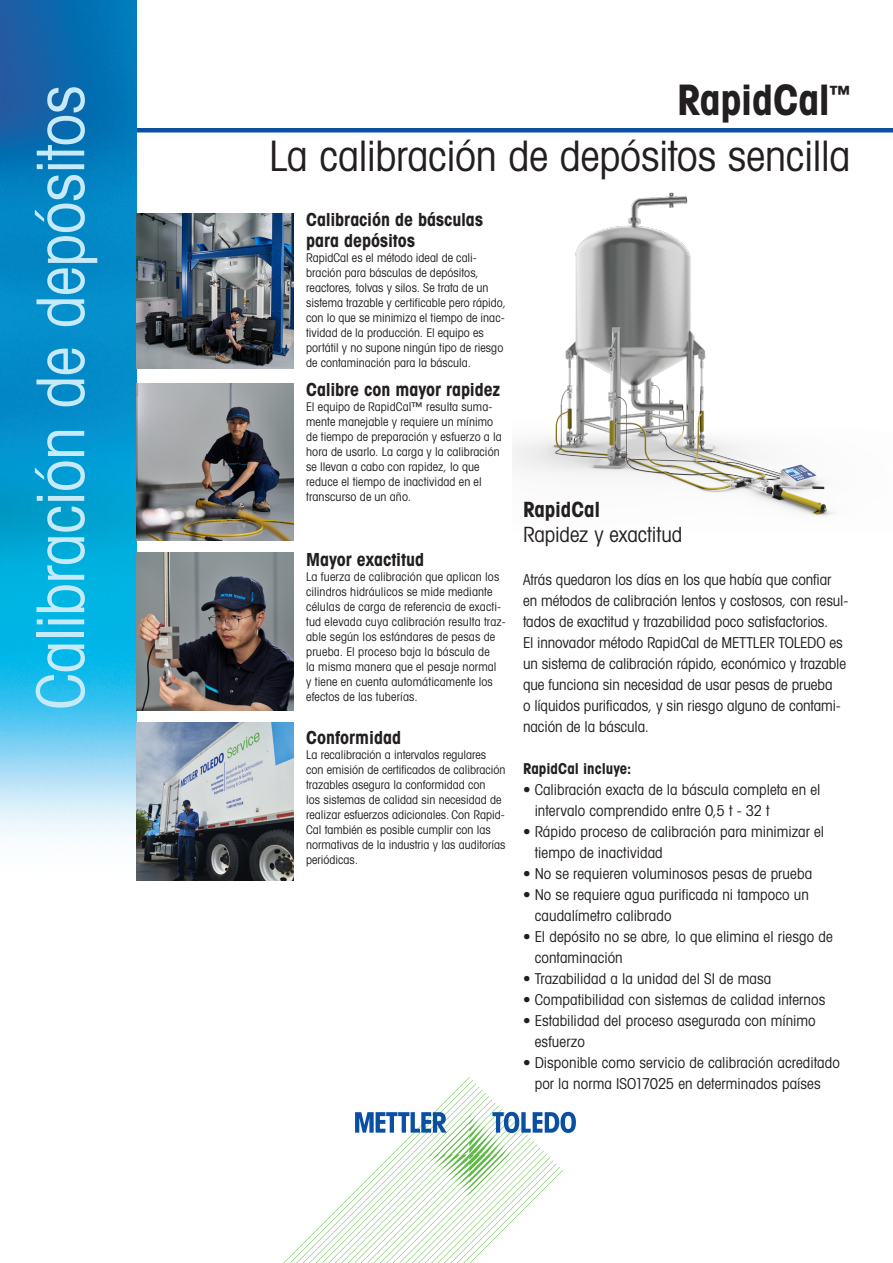
<style>
.page{position:relative;width:893px;height:1263px;background:#fff}
.page>*{position:absolute;margin:0;border:0;box-sizing:border-box;transform-origin:0 0}
.Vertical_Bar_Text_44_44pt{font:66px "Avant Gardefor MT Bk";letter-spacing:-.01em;color:#c6eafa}
.Headline_Cover_bold_28_35pt{font:42px "Avant Gardefor MT Bk";letter-spacing:-.01em;color:#231f20}
.Headline_Cover_bold_28_35pt-2{font:42px "Avant Gardefor MT Bd";letter-spacing:-.01em;color:#231f20}
.Running_Text_book_Tab_3mm_10_14pt{font:21px "Avant Gardefor MT Bk";letter-spacing:-.005em;color:#231f20}
.Running_Text_book_Tab_3mm_10_14pt-2{font:21px "Avant Gardefor MT Bd";letter-spacing:-.005em;color:#231f20}
.Feature_DS_Title_bold_10_10pt{font:18px/21px "Avant Gardefor MT Bd";letter-spacing:-.005em;color:#231f20}
.Running_Text_book_Tab_3mm_10_14pt-3{font:15px/21px "Avant Gardefor MT Bk";color:#231f20}
.Running_Text_book_Tab_3mm_10_14pt-4{font:15px "Avant Gardefor MT Bd";color:#231f20}
.Captions_book_8_10pt{font:12px/15px "Avant Gardefor MT Bk";letter-spacing:.005em;color:#231f20}
</style>
<div class="page">
<hr style="left:111px;top:128px;width:782px;height:4px;background:#0a4fa2">
<img style="left:0;top:0;width:136px;height:838px">
<svg style="left:283px;top:1077px;width:293px;height:186px"></svg>
<img style="left:136px;top:723px;width:157px;height:157px">
<img style="left:136px;top:213px;width:157px;height:155px">
<img style="left:136px;top:384px;width:157px;height:156px">
<img style="left:136px;top:553px;width:157px;height:157px">
<img style="left:512px;top:192px;width:321px;height:324px">
<p class="Vertical_Bar_Text_44_44pt" style="left:20px;top:710px;width:626px;rotate:-90deg">Calibración de depósitos</p>
<p class="Headline_Cover_bold_28_35pt-2" style="left:677px;top:73px;width:175px">RapidCal<sup>™</sup></p>
<p class="Headline_Cover_bold_28_35pt" style="left:269px;top:130px;width:583px">La calibración de depósitos sencilla</p>
<p class="Feature_DS_Title_bold_10_10pt" style="left:306px;top:208px;width:178px">Calibración de básculas para depósitos</p>
<p class="Captions_book_8_10pt" style="left:306px;top:250px;width:201px">RapidCal es el método ideal de cali&shy;bración para básculas de depósitos, reactores, tolvas y silos. Se trata de un sistema trazable y certificable pero rápido, con lo que se minimiza el tiempo de inac&shy;tividad de la producción. El equipo es portátil y no supone ningún tipo de riesgo de contaminación para la báscula.</p>
<p class="Feature_DS_Title_bold_10_10pt" style="left:306px;top:378px;width:196px">Calibre con mayor rapidez</p>
<p class="Captions_book_8_10pt" style="left:306px;top:399px;width:197px">El equipo de RapidCal™ resulta suma&shy;mente manejable y requiere un mínimo de tiempo de preparación y esfuerzo a la hora de usarlo. La carga y la calibración se llevan a cabo con rapidez, lo que reduce el tiempo de inactividad en el transcurso de un año.</p>
<p class="Running_Text_book_Tab_3mm_10_14pt-2" style="left:523px;top:496px;width:79px">RapidCal</p>
<p class="Running_Text_book_Tab_3mm_10_14pt" style="left:523px;top:522px;width:161px">Rapidez y exactitud</p>
<p class="Running_Text_book_Tab_3mm_10_14pt-3" style="left:523px;top:568px;width:327px">Atrás quedaron los días en los que había que confiar en métodos de calibración lentos y costosos, con resul&shy;tados de exactitud y trazabilidad poco satisfactorios.<br>El innovador método RapidCal de METTLER TOLEDO es un sistema de calibración rápido, económico y trazable que funciona sin necesidad de usar pesas de prueba<br>o líquidos purificados, y sin riesgo alguno de contami&shy;nación de la báscula.</p>
<p class="Running_Text_book_Tab_3mm_10_14pt-4" style="left:523px;top:758px;width:110px">RapidCal incluye:</p>
<p class="Running_Text_book_Tab_3mm_10_14pt-3" style="left:535px;top:778px;width:287px;text-indent:-12px">• Calibración exacta de la báscula completa en el intervalo comprendido entre 0,5 t - 32 t</p>
<p class="Running_Text_book_Tab_3mm_10_14pt-3" style="left:535px;top:820px;width:291px;text-indent:-12px">• Rápido proceso de calibración para minimizar el tiempo de inactividad</p>
<p class="Running_Text_book_Tab_3mm_10_14pt-3" style="left:523px;top:862px;width:291px">• No se requieren voluminosos pesas de prueba</p>
<p class="Running_Text_book_Tab_3mm_10_14pt-3" style="left:535px;top:883px;width:276px;text-indent:-12px">• No se requiere agua purificada ni tampoco un caudalímetro calibrado</p>
<p class="Running_Text_book_Tab_3mm_10_14pt-3" style="left:535px;top:925px;width:299px;text-indent:-12px">• El depósito no se abre, lo que elimina el riesgo de contaminación</p>
<p class="Running_Text_book_Tab_3mm_10_14pt-3" style="left:523px;top:967px;width:250px">• Trazabilidad a la unidad del SI de masa</p>
<p class="Running_Text_book_Tab_3mm_10_14pt-3" style="left:523px;top:988px;width:304px">• Compatibilidad con sistemas de calidad internos</p>
<p class="Running_Text_book_Tab_3mm_10_14pt-3" style="left:535px;top:1009px;width:283px;text-indent:-12px">• Estabilidad del proceso asegurada con mínimo esfuerzo</p>
<p class="Running_Text_book_Tab_3mm_10_14pt-3" style="left:523px;top:1051px;width:318px;text-align:center">• Disponible como servicio de calibración acreditado por la norma ISO17025 en determinados países</p>
<p class="Feature_DS_Title_bold_10_10pt" style="left:306px;top:548px;width:119px">Mayor exactitud</p>
<p class="Captions_book_8_10pt" style="left:306px;top:569px;width:201px">La fuerza de calibración que aplican los cilindros hidráulicos se mide mediante células de carga de referencia de exacti&shy;tud elevada cuya calibración resulta traz&shy;able según los estándares de pesas de prueba. El proceso baja la báscula de<br>la misma manera que el pesaje normal<br>y tiene en cuenta automáticamente los efectos de las tuberías.</p>
<p class="Feature_DS_Title_bold_10_10pt" style="left:306px;top:726px;width:97px">Conformidad</p>
<p class="Captions_book_8_10pt" style="left:306px;top:747px;width:201px">La recalibración a intervalos regulares con emisión de certificados de calibración trazables asegura la conformidad con<br>los sistemas de calidad sin necesidad de realizar esfuerzos adicionales. Con Rapid-Cal también es posible cumplir con las normativas de la industria y las auditorías periódicas.</p>
</div>
